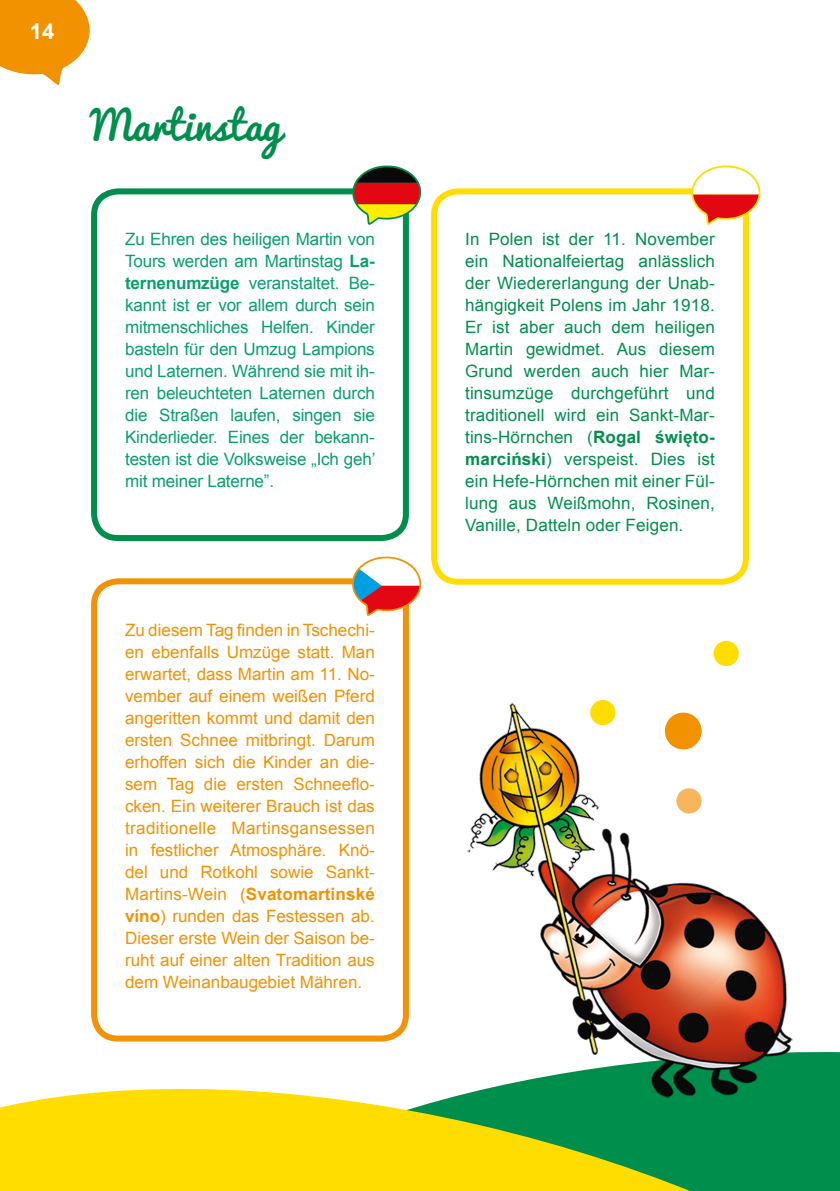
<style>
.page{position:relative;width:840px;height:1191px;background:#fff}
.page>*{position:absolute;margin:0;border:0;box-sizing:border-box;transform-origin:0 0}
.t1{font:40px "Pacifico";color:#008e4d}
.t2{font:700 22px "Arial";color:#fff}
.t3{font:17px/22px "Arial";color:#f39200;text-align:justify}
.t4{font:17px/22px "Arial";letter-spacing:.01em;color:#008e4d;text-align:justify}
.t5{font:17px/22px "Arial";letter-spacing:-.01em;color:#09a06a;text-align:justify}
.s1{font-weight:700}
</style>
<div class="page">
<svg style="left:0;top:0;width:90px;height:85px"></svg>
<svg style="left:0;top:1041px;width:839px;height:150px;fill:#fd0"></svg>
<div style="left:431px;top:188px;width:317px;height:397px;border:6px solid #fd0;border-radius:24px"></div>
<svg style="left:691px;top:165px;width:69px;height:60px"></svg>
<div style="left:91px;top:188px;width:317px;height:353px;border:6px solid #008e4d;border-radius:24px"></div>
<svg style="left:352px;top:165px;width:69px;height:60px"></svg>
<div style="left:91px;top:578px;width:317px;height:463px;border:6px solid #f39207;border-radius:24px"></div>
<svg style="left:352px;top:556px;width:69px;height:60px"></svg>
<img style="left:424px;top:700px;width:415px;height:412px">
<div style="left:664px;top:712px;width:37px;height:37px;background:#f39200;border-radius:50%"></div>
<div style="left:590px;top:700px;width:25px;height:25px;background:#fd0;border-radius:50%"></div>
<div style="left:713px;top:641px;width:25px;height:25px;background:#fd0;border-radius:50%"></div>
<div style="left:676px;top:788px;width:25px;height:25px;background:#f9b55c;border-radius:50%"></div>
<p class="t2" style="left:30px;top:17px;width:26px">14</p>
<h1 class="t1" style="left:90px;top:103px;width:192px">Martinstag</h1>
<p class="t5" style="left:125px;top:228px;width:252px">Zu Ehren des heiligen Martin von Tours werden am Martinstag <span class="s1">La&shy;ternenumzüge</span> veranstaltet. Be&shy;kannt ist er vor allem durch sein mitmenschliches Helfen. Kinder basteln für den Umzug Lampions und Laternen. Während sie mit ih&shy;ren beleuchteten Laternen durch die Straßen laufen, singen sie Kinderlieder. Eines der bekann&shy;testen ist die Volksweise „Ich geh’ mit meiner Laterne”.</p>
<p class="t3" style="left:125px;top:619px;width:251px">Zu diesem Tag finden in Tschechi&shy;en ebenfalls Umzüge statt. Man erwartet, dass Martin am 11. No&shy;vember auf einem weißen Pferd angeritten kommt und damit den ersten Schnee mitbringt. Darum erhoffen sich die Kinder an die&shy;sem Tag die ersten Schneeflo&shy;cken. Ein weiterer Brauch ist das traditionelle Martinsgansessen in festlicher Atmosphäre. Knö&shy;del und Rotkohl sowie Sankt-Martins-Wein (<span class="s1">Svatomartinské víno</span>) runden das Festessen ab.<br>Dieser erste Wein der Saison be&shy;ruht auf einer alten Tradition aus dem Weinanbaugebiet Mähren.</p>
<p class="t4" style="left:465px;top:228px;width:251px">In Polen ist der 11. November ein Nationalfeiertag anlässlich der Wiedererlangung der Unab&shy;hängigkeit Polens im Jahr 1918.<br>Er ist aber auch dem heiligen Martin gewidmet. Aus diesem Grund werden auch hier Mar&shy;tinsumzüge durchgeführt und traditionell wird ein Sankt-Mar&shy;tins-Hörnchen (<span class="s1">Rogal święto&shy;marciński</span>) verspeist. Dies ist ein Hefe-Hörnchen mit einer Fül&shy;lung aus Weißmohn, Rosinen, Vanille, Datteln oder Feigen.</p>
</div>
